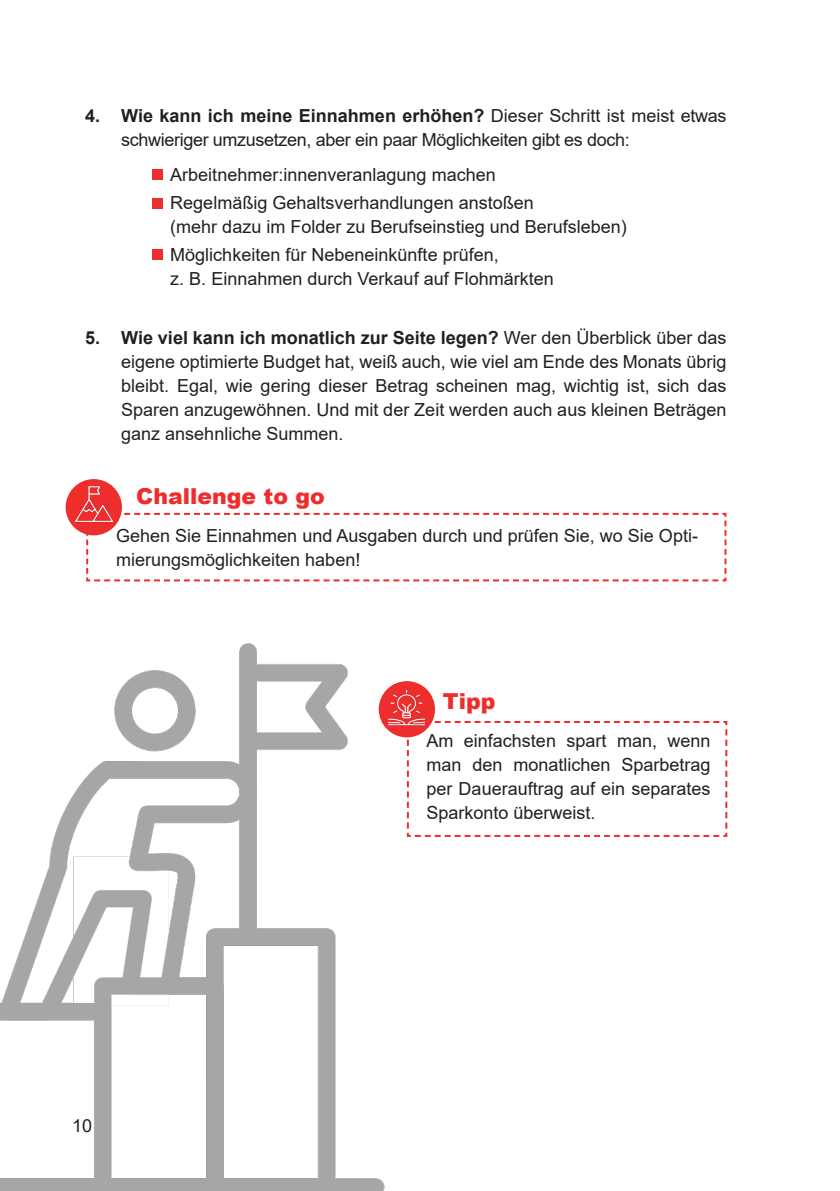
<style>
.page{position:relative;width:840px;height:1191px;background:#fff}
.page>*{position:absolute;margin:0;border:0;box-sizing:border-box;transform-origin:0 0}
.t1{font:900 22px "Arial";color:#ee2d2d}
.t2{font:18px/24px "Arial";color:#231f20;text-align:justify}
.t3{font:18px/24px "Arial";letter-spacing:-.02em;color:#231f20}
.s1{font-weight:700}
</style>
<div class="page">
<div style="left:153px;top:169px;width:10px;height:11px;background:#ee2d2d"></div>
<div style="left:153px;top:198px;width:10px;height:11px;background:#ee2d2d"></div>
<div style="left:153px;top:250px;width:10px;height:10px;background:#ee2d2d"></div>
<svg style="left:413px;top:720px;width:315px;height:117px"></svg>
<img style="left:0;top:643px;width:413px;height:548px">
<div style="left:378px;top:681px;width:57px;height:56px;background:#ee2d2d;border-radius:50%"></div>
<img style="left:384px;top:685px;width:45px;height:44px">
<svg style="left:85px;top:512px;width:642px;height:70px"></svg>
<div style="left:66px;top:479px;width:56px;height:56px;background:#ee2d2d;border-radius:50%"></div>
<img style="left:69px;top:479px;width:49px;height:49px">
<p class="t3" style="left:121px;top:104px;width:606px;text-indent:-36px"><span class="s1">4. Wie kann ich meine Einnahmen erhöhen?</span> Dieser Schritt ist meist etwas schwieriger umzusetzen, aber ein paar Möglichkeiten gibt es doch:</p>
<p class="t2" style="left:170px;top:163px;width:327px">Arbeitnehmer:innenveranlagung machen</p>
<p class="t2" style="left:170px;top:191px;width:365px">Regelmäßig Gehaltsverhandlungen anstoßen</p>
<p class="t2" style="left:170px;top:215px;width:458px">(mehr dazu im Folder zu Berufseinstieg und Berufsleben)</p>
<p class="t2" style="left:170px;top:243px;width:330px">Möglichkeiten für Nebeneinkünfte prüfen,</p>
<p class="t2" style="left:170px;top:267px;width:385px">z. B. Einnahmen durch Verkauf auf Flohmärkten</p>
<p class="t2" style="left:121px;top:326px;width:606px;text-indent:-36px"><span class="s1">5. Wie viel kann ich monatlich zur Seite legen?</span> Wer den Überblick über das eigene optimierte Budget hat, weiß auch, wie viel am Ende des Monats übrig bleibt. Egal, wie gering dieser Betrag scheinen mag, wichtig ist, sich das Sparen anzugewöhnen. Und mit der Zeit werden auch aus kleinen Beträgen ganz ansehnliche Summen.</p>
<p class="t1" style="left:136px;top:480px;width:190px">Challenge to go</p>
<p class="t2" style="left:116px;top:523px;width:583px">Gehen Sie Einnahmen und Ausgaben durch und prüfen Sie, wo Sie Opti&shy;mierungsmöglichkeiten haben!</p>
<p class="t1" style="left:442px;top:685px;width:54px">Tipp</p>
<p class="t2" style="left:72px;top:1113px;width:22px">10</p>
<p class="t2" style="left:426px;top:728px;width:285px">Am einfachsten spart man, wenn man den monatlichen Sparbetrag per Dauerauftrag auf ein separates Sparkonto überweist.</p>
</div>
